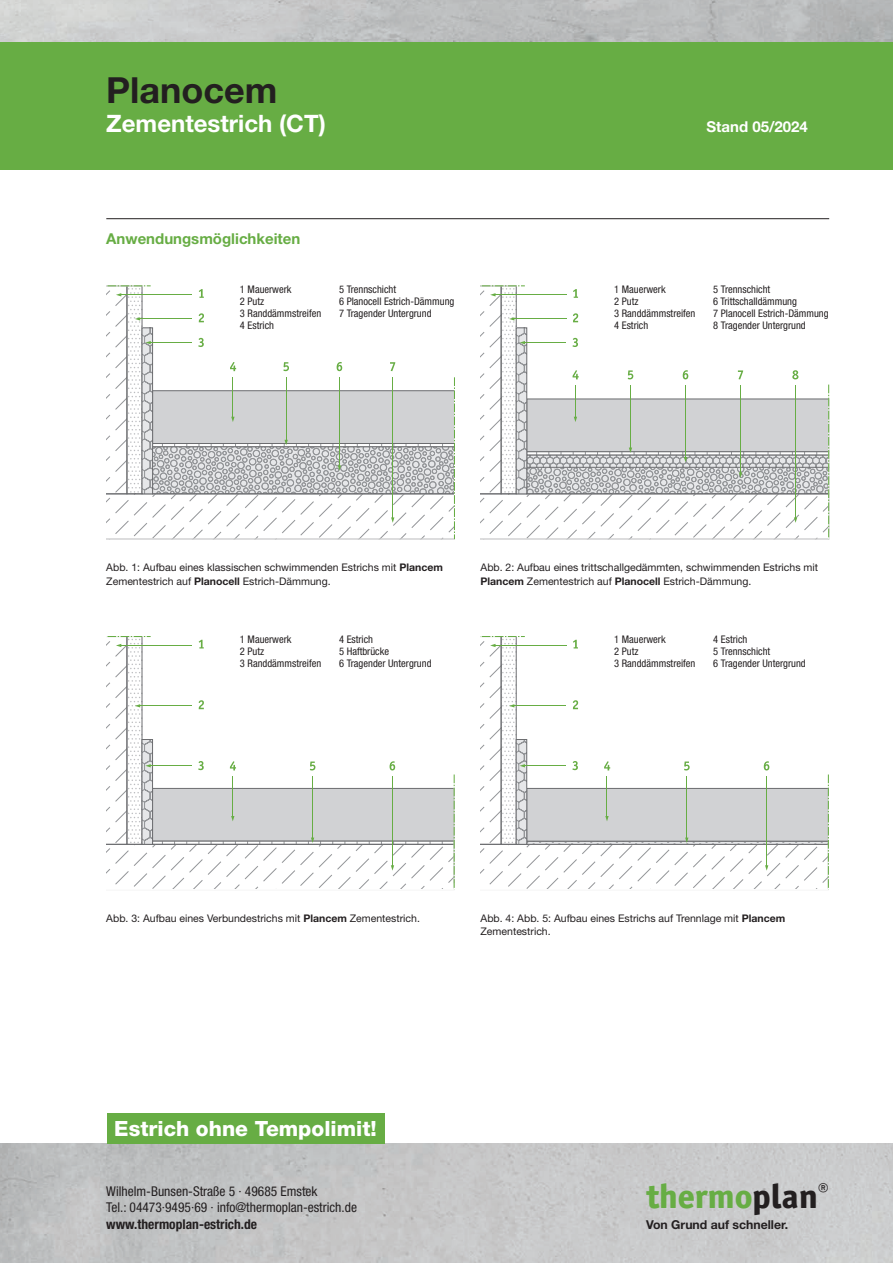
<style>
.page{position:relative;width:893px;height:1263px;background:#fff}
.page>*{position:absolute;margin:0;border:0;box-sizing:border-box;transform-origin:0 0}
.t1{font:700 36px "Helvetica Neue LT Std";color:#231f20}
.t2{font:800 34.2px "Officina San ITC";color:#67ad44}
.t3{font:700 24px "Helvetica Neue LT Std";color:#fff}
.t4{font:800 21px "Helvetica Neue LT Std";color:#fff}
.t5{font:700 15px "Helvetica Neue LT Std";color:#67ad44}
.t6{font:700 15px "Helvetica Neue LT Std";color:#fff}
.t7{font:condensed 13.5px/16.5px "Helvetica Neue LT Std";color:#231f20}
.t8{font:700 condensed 13.5px "Helvetica Neue LT Std";color:#231f20}
.t9{font:700 12.3px "Helvetica Neue LT Std";color:#231f20}
.t10{font:condensed 10.5px/12px "Helvetica Neue LT Std";color:#231f20}
.t11{font:10.5px/13.5px "Helvetica Neue LT Std";color:#231f20}
.s1{font-weight:700}
.s2{color:#231f20}
</style>
<div class="page">
<img style="left:0;top:0;width:893px;height:43px">
<div style="left:0;top:43px;width:893px;height:127px;background:#67ad44"></div>
<div style="left:107px;top:1113px;width:277px;height:31px;background:#67ad44"></div>
<hr style="left:106px;top:218px;width:723px;height:1px;background:#231f20">
<svg style="left:106px;top:285px;width:349px;height:254px"></svg>
<hr style="left:233px;top:377px;width:1px;height:40px;background:#67ad44">
<svg style="left:480px;top:285px;width:349px;height:254px"></svg>
<hr style="left:685px;top:385px;width:1px;height:73px;background:#67ad44">
<svg style="left:106px;top:636px;width:349px;height:254px"></svg>
<hr style="left:232px;top:776px;width:1px;height:41px;background:#67ad44">
<svg style="left:480px;top:636px;width:349px;height:254px"></svg>
<hr style="left:607px;top:776px;width:1px;height:41px;background:#67ad44">
<h1 class="t1" style="left:106px;top:68px;width:173px">Planocem</h1>
<h3 class="t3" style="left:106px;top:109px;width:221px">Zementestrich (CT)</h3>
<h3 class="t5" style="left:106px;top:230px;width:196px">Anwendungsmöglichkeiten</h3>
<h3 class="t6" style="left:706px;top:117px;width:103px">Stand 05/2024</h3>
<p class="t10" style="left:240px;top:283px;width:83px">1 Mauerwerk<br>2 Putz<br>3 Randdämmstreifen<br>4 Estrich</p>
<p class="t10" style="left:614px;top:283px;width:83px">1 Mauerwerk<br>2 Putz<br>3 Randdämmstreifen<br>4 Estrich</p>
<p class="t10" style="left:339px;top:283px;width:117px">5 Trennschicht<br>6 Planocell Estrich-Dämmung<br>7 Tragender Untergrund</p>
<p class="t10" style="left:713px;top:283px;width:117px">5 Trennschicht<br>6 Trittschalldämmung<br>7 Planocell Estrich-Dämmung<br>8 Tragender Untergrund</p>
<p class="t11" style="left:106px;top:561px;width:338px">Abb. 1: Aufbau eines klassischen schwimmenden Estrichs mit <span class="s1">Plancem<br></span>Zementestrich auf <span class="s1">Planocell</span> Estrich-Dämmung.</p>
<p class="t11" style="left:480px;top:561px;width:339px">Abb. 2: Aufbau eines trittschallgedämmten, schwimmenden Estrichs mit<br><span class="s1">Plancem</span> Zementestrich auf <span class="s1">Planocell</span> Estrich-Dämmung.</p>
<p class="t10" style="left:240px;top:633px;width:83px">1 Mauerwerk<br>2 Putz<br>3 Randdämmstreifen</p>
<p class="t10" style="left:614px;top:633px;width:83px">1 Mauerwerk<br>2 Putz<br>3 Randdämmstreifen</p>
<p class="t10" style="left:339px;top:633px;width:94px">4 Estrich<br>5 Haftbrücke<br>6 Tragender Untergrund</p>
<p class="t10" style="left:713px;top:633px;width:94px">4 Estrich<br>5 Trennschicht<br>6 Tragender Untergrund</p>
<p class="t11" style="left:106px;top:911px;width:315px">Abb. 3: Aufbau eines Verbundestrichs mit <span class="s1">Plancem</span> Zementestrich.</p>
<p class="t11" style="left:480px;top:911px;width:306px">Abb. 4: Abb. 5: Aufbau eines Estrichs auf Trennlage mit <span class="s1">Plancem<br></span>Zementestrich.</p>
<h3 class="t4" style="left:114px;top:1116px;width:264px">Estrich ohne Tempolimit!</h3>
<p class="t7" style="left:106px;top:1183px;width:252px">Wilhelm-Bunsen-Straße 5 · 49685 Emstek<br>Tel.: 04473·9495·69 · info@thermoplan-estrich.de</p>
<p class="t8" style="left:106px;top:1216px;width:152px">www.thermoplan-estrich.de</p>
<h2 class="t2" style="left:646px;top:1175px;width:184px">thermo<span class="s2">plan</span><sup>®</sup></h2>
<p class="t9" style="left:646px;top:1217px;width:144px">Von Grund auf schneller.</p>
</div>
